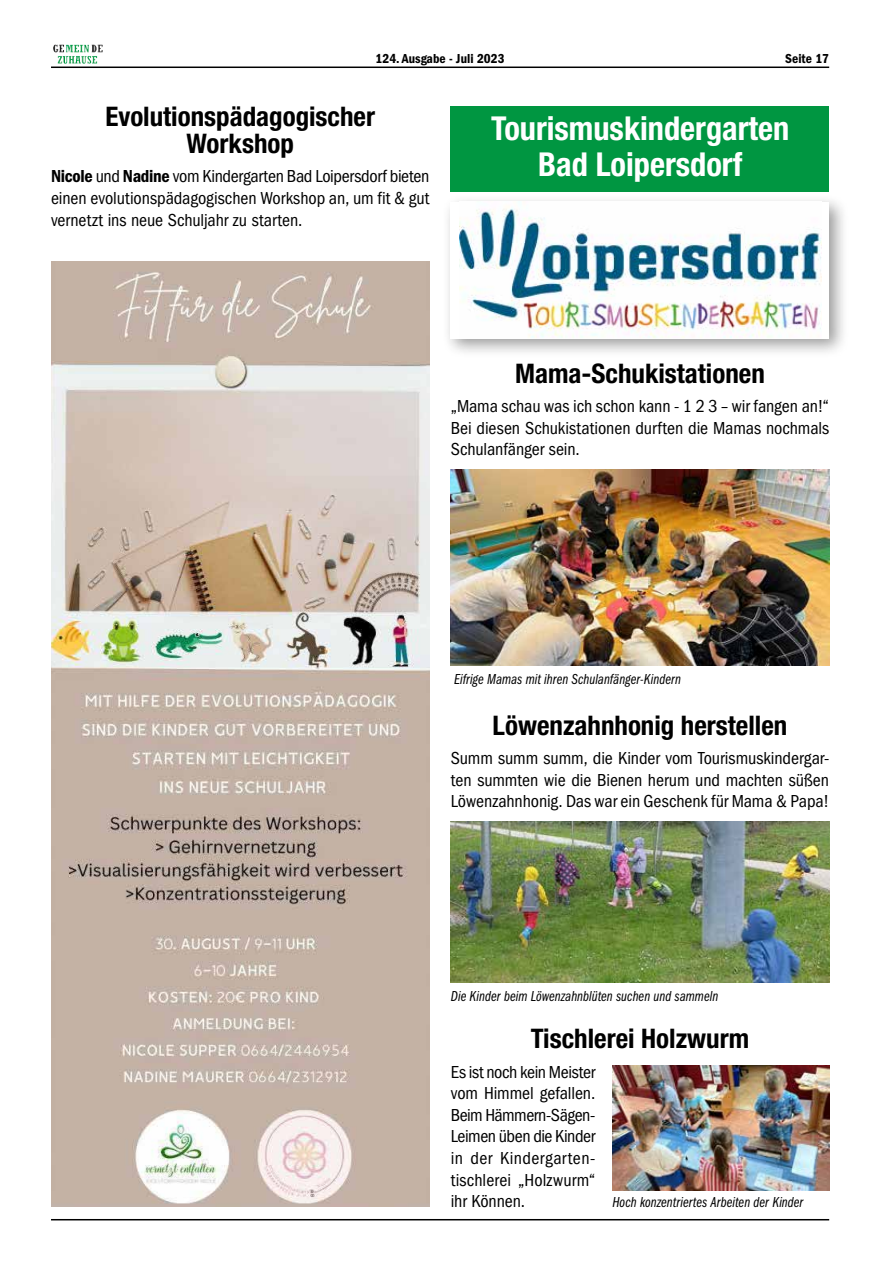
<style>
.page{position:relative;width:893px;height:1263px;background:#fff}
.page>*{position:absolute;margin:0;border:0;box-sizing:border-box;transform-origin:0 0}
.t1{font:700 condensed 33px/36px "Helvetica Neue LT Std";color:#fff;text-align:center}
.t2{font:700 condensed 27px/27px "Helvetica Neue LT Std";color:#000;text-align:center}
.t3{font:condensed 18px/21.6px "ITC Franklin Gothic Std";color:#000;text-align:justify}
.t4{font:15px "ITC Franklin Gothic Std Bk Cp It";letter-spacing:.005em;color:#000}
.t5{font:13.5px "ITC Franklin Gothic Std Dm Cd";color:#000}
.s1{font-family:"ITC Franklin Gothic Std Dm Cd";font-stretch:normal}
</style>
<div class="page">
<hr style="left:51px;top:67px;width:778px;height:1px;background:#000">
<hr style="left:51px;top:1219px;width:778px;height:1px;background:#000">
<img style="left:53px;top:45px;width:50px;height:19px">
<img style="left:51px;top:262px;width:378px;height:945px">
<div style="left:451px;top:106px;width:378px;height:85px;background:#009641"></div>
<div style="left:443px;top:194px;width:406px;height:164px;background:#000;opacity:.4"></div>
<div style="left:451px;top:202px;width:378px;height:136px;background:#fff"></div>
<img style="left:459px;top:202px;width:362px;height:136px">
<img style="left:451px;top:470px;width:378px;height:195px">
<img style="left:451px;top:822px;width:378px;height:160px">
<img style="left:612px;top:1065px;width:217px;height:126px">
<p class="t5" style="left:376px;top:51px;width:130px">124. Ausgabe - Juli 2023</p>
<p class="t5" style="left:785px;top:50px;width:45px">Seite 17</p>
<h2 class="t2" style="left:105px;top:102px;width:271px">Evolutionspädagogischer<br>Workshop</h2>
<p class="t3" style="left:51px;top:166px;width:380px"><span class="s1">Nicole</span> und <span class="s1">Nadine</span> vom Kindergarten Bad Loipersdorf bieten einen evolutionspädagogischen Workshop an, um fit &amp; gut vernetzt ins neue Schuljahr zu starten.</p>
<h1 class="t1" style="left:491px;top:110px;width:299px">Tourismuskindergarten<br>Bad Loipersdorf</h1>
<h2 class="t2" style="left:515px;top:359px;width:251px">Mama-Schukistationen</h2>
<p class="t3" style="left:451px;top:395px;width:380px">„Mama schau was ich schon kann - 1 2 3 – wir fangen an!“ Bei diesen Schukistationen durften die Mamas nochmals Schulanfänger sein.</p>
<p class="t4" style="left:454px;top:671px;width:228px">Eifrige Mamas mit ihren Schulanfänger-Kindern</p>
<h2 class="t2" style="left:492px;top:711px;width:296px">Löwenzahnhonig herstellen</h2>
<p class="t3" style="left:451px;top:747px;width:380px">Summ summ summ, die Kinder vom Tourismuskindergar&shy;ten summten wie die Bienen herum und machten süßen Löwenzahnhonig. Das war ein Geschenk für Mama &amp; Papa!</p>
<p class="t4" style="left:451px;top:988px;width:269px">Die Kinder beim Löwenzahnblüten suchen und sammeln</p>
<h2 class="t2" style="left:531px;top:1025px;width:220px">Tischlerei Holzwurm</h2>
<p class="t3" style="left:451px;top:1061px;width:146px">Es ist noch kein Meister vom Himmel gefallen.<br>Beim Hämmern-Sägen-Leimen üben die Kinder in der Kindergarten&shy;tischlerei „Holzwurm“ ihr Können.</p>
<p class="t4" style="left:612px;top:1194px;width:193px">Hoch konzentriertes Arbeiten der Kinder</p>
</div>
